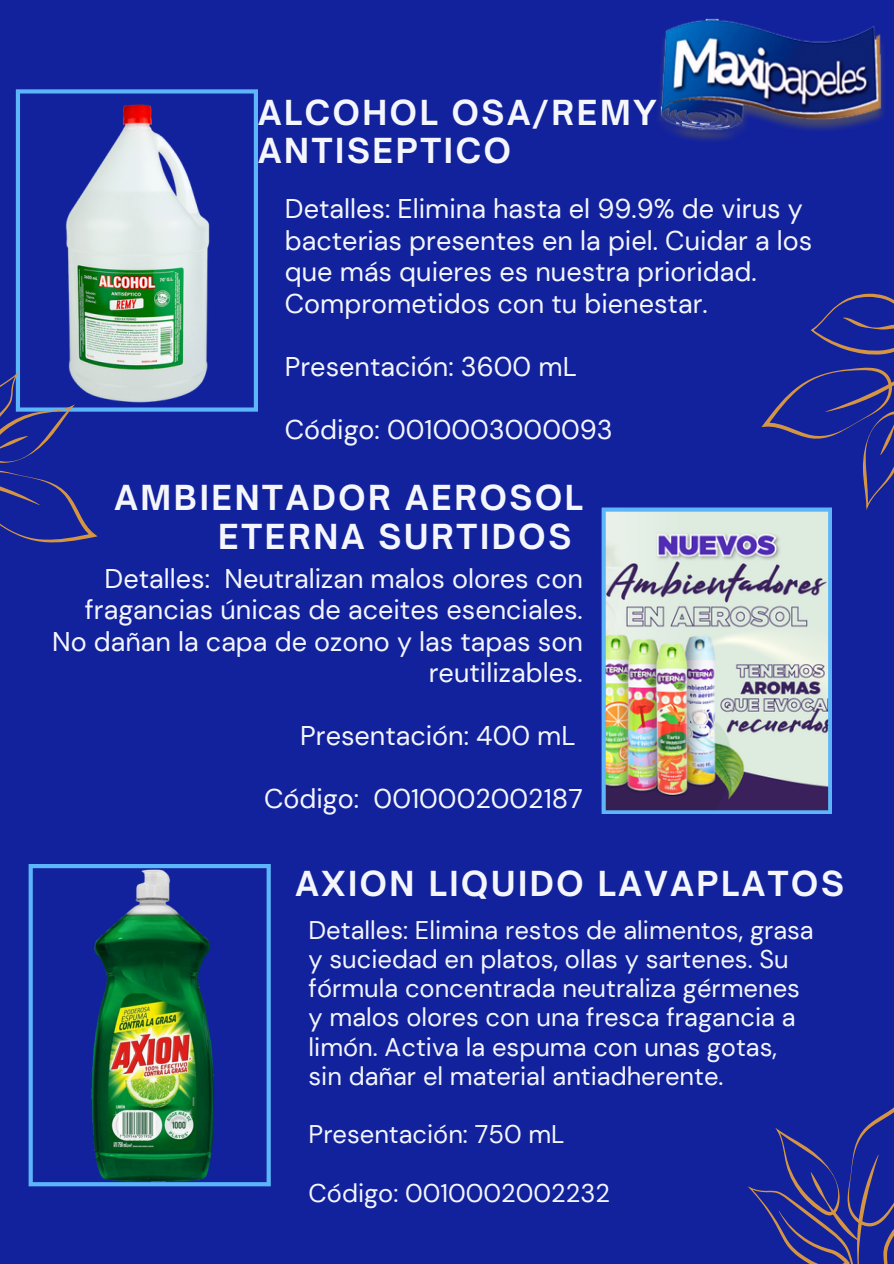
<style>
.page{position:relative;width:894px;height:1264px;background:#fff}
.page>*{position:absolute;margin:0;border:0;box-sizing:border-box;transform-origin:0 0}
.t1{font:700 33px/38.2px "Open Sauce One";letter-spacing:.08em;color:#f4f6fc}
.t2{font:27px/31.5px "DM Sans";color:#f4f6fc}
.t3{font:25.5px/29.2px "DM Sans";color:#f4f6fc}
</style>
<div class="page">
<div style="left:0;top:0;width:893px;height:1263px;background:#12229d"></div>
<svg style="left:16px;top:89px;width:242px;height:322px"></svg>
<img style="left:29px;top:864px;width:241px;height:322px">
<svg style="left:748px;top:1108px;width:145px;height:155px"></svg>
<img style="left:659px;top:18px;width:224px;height:122px">
<svg style="left:761px;top:293px;width:132px;height:217px"></svg>
<svg style="left:0;top:364px;width:102px;height:179px"></svg>
<img style="left:601px;top:507px;width:230px;height:307px">
<p class="t1" style="left:258px;top:93px;width:400px">ALCOHOL OSA/REMY<br>ANTISEPTICO</p>
<p class="t2" style="left:285px;top:193px;width:529px">Detalles: Elimina hasta el 99.9% de virus y bacterias presentes en la piel. Cuidar a los que más quieres es nuestra prioridad.<br>Comprometidos con tu bienestar.</p>
<p class="t2" style="left:285px;top:350px;width:293px">Presentación: 3600 mL</p>
<p class="t2" style="left:285px;top:413px;width:329px">Código: 0010003000093</p>
<h1 class="t1" style="left:218px;top:478px;width:366px;text-indent:-104px">AMBIENTADOR AEROSOL<br>ETERNA SURTIDOS</h1>
<p class="t2" style="left:52px;top:563px;width:532px;text-align:right">Detalles: Neutralizan malos olores con fragancias únicas de aceites esenciales.<br>No dañan la capa de ozono y las tapas son reutilizables.</p>
<p class="t2" style="left:300px;top:720px;width:277px">Presentación: 400 mL</p>
<p class="t2" style="left:264px;top:783px;width:320px">Código: 0010002002187</p>
<p class="t1" style="left:295px;top:864px;width:550px">AXION LIQUIDO LAVAPLATOS</p>
<p class="t3" style="left:308px;top:915px;width:506px">Detalles: Elimina restos de alimentos, grasa y suciedad en platos, ollas y sartenes. Su fórmula concentrada neutraliza gérmenes y malos olores con una fresca fragancia a limón. Activa la espuma con unas gotas, sin dañar el material antiadherente.</p>
<p class="t3" style="left:308px;top:1120px;width:257px">Presentación: 750 mL</p>
<h1 class="t3" style="left:308px;top:1178px;width:303px">Código: 0010002002232</h1>
</div>
